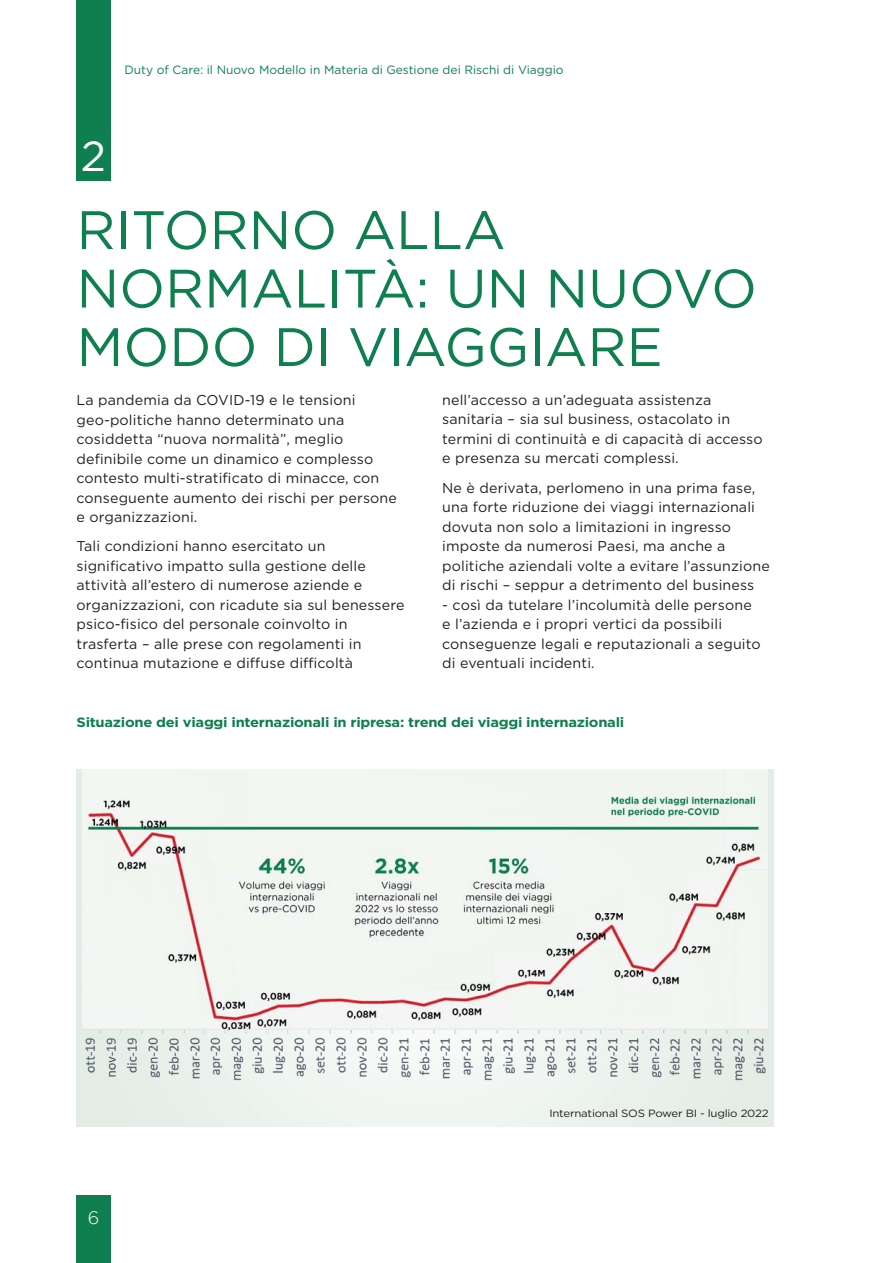
<style>
.page{position:relative;width:893px;height:1263px;background:#fff}
.page>*{position:absolute;margin:0;border:0;box-sizing:border-box;transform-origin:0 0}
.Headings_-_40pt{font:54px/58.5px "Gotham";color:#0f7f4f}
.Headings_-_40pt-2{font:42px "Gotham";color:#fff}
.t1{font:300 18px "Gotham";color:#fff}
.Body_-_9_5pt{font:14.25px/19.5px "Gotham";letter-spacing:.01em;color:#231f20}
.Graph_paragraph_-_10{font:700 13.5px "Gotham";letter-spacing:-.02em;color:#0f7f4f;scale:1.09 1}
.t2{font:12px "Gotham";color:#0f7f4f}
.Graph_paragraph_-_10-2{font:10.5px "Gotham";letter-spacing:-.02em;color:#231f20;scale:1.09 1}
</style>
<div class="page">
<div style="left:77px;top:1195px;width:34px;height:68px;background:#0f7f4f"></div>
<div style="left:77px;top:770px;width:696px;height:356px;background:#eff5f0"></div>
<img style="left:83px;top:791px;width:684px;height:290px">
<div style="left:77px;top:0;width:34px;height:181px;background:#0f7f4f"></div>
<p class="t2" style="left:123px;top:62px;width:154px">Chief Health Officer 2030</p>
<p class="t2" style="left:125px;top:62px;width:441px">Duty of Care: il Nuovo Modello in Materia di Gestione dei Rischi di Viaggio</p>
<p class="Headings_-_40pt-2" style="left:81px;top:129px;width:27px">2</p>
<p class="Headings_-_40pt" style="left:77px;top:200px;width:682px">RITORNO ALLA<br>NORMALITÀ: UN NUOVO<br>MODO DI VIAGGIARE</p>
<p class="Body_-_9_5pt" style="left:77px;top:390px;width:322px">La pandemia da COVID-19 e le tensioni geo-politiche hanno determinato una cosiddetta “nuova normalità”, meglio definibile come un dinamico e complesso contesto multi-stratificato di minacce, con conseguente aumento dei rischi per persone e organizzazioni.</p>
<p class="Body_-_9_5pt" style="left:77px;top:536px;width:329px">Tali condizioni hanno esercitato un significativo impatto sulla gestione delle attività all’estero di numerose aziende e organizzazioni, con ricadute sia sul benessere psico-fisico del personale coinvolto in trasferta – alle prese con regolamenti in continua mutazione e diffuse difficoltà</p>
<p class="Body_-_9_5pt" style="left:442px;top:390px;width:322px">nell’accesso a un’adeguata assistenza sanitaria – sia sul business, ostacolato in termini di continuità e di capacità di accesso e presenza su mercati complessi.</p>
<p class="Body_-_9_5pt" style="left:442px;top:478px;width:329px">Ne è derivata, perlomeno in una prima fase, una forte riduzione dei viaggi internazionali dovuta non solo a limitazioni in ingresso imposte da numerosi Paesi, ma anche a politiche aziendali volte a evitare l’assunzione di rischi – seppur a detrimento del business</p>
<p class="Body_-_9_5pt" style="left:442px;top:595px;width:320px">- così da tutelare l’incolumità delle persone e l’azienda e i propri vertici da possibili conseguenze legali e reputazionali a seguito di eventuali incidenti.</p>
<p class="Graph_paragraph_-_10" style="left:77px;top:713px;width:504px">Situazione dei viaggi internazionali in ripresa: trend dei viaggi internazionali</p>
<p class="t1" style="left:88px;top:1208px;width:13px">6</p>
<p class="Graph_paragraph_-_10-2" style="left:549px;top:1106px;width:203px">International SOS Power BI - luglio 2022</p>
</div>
